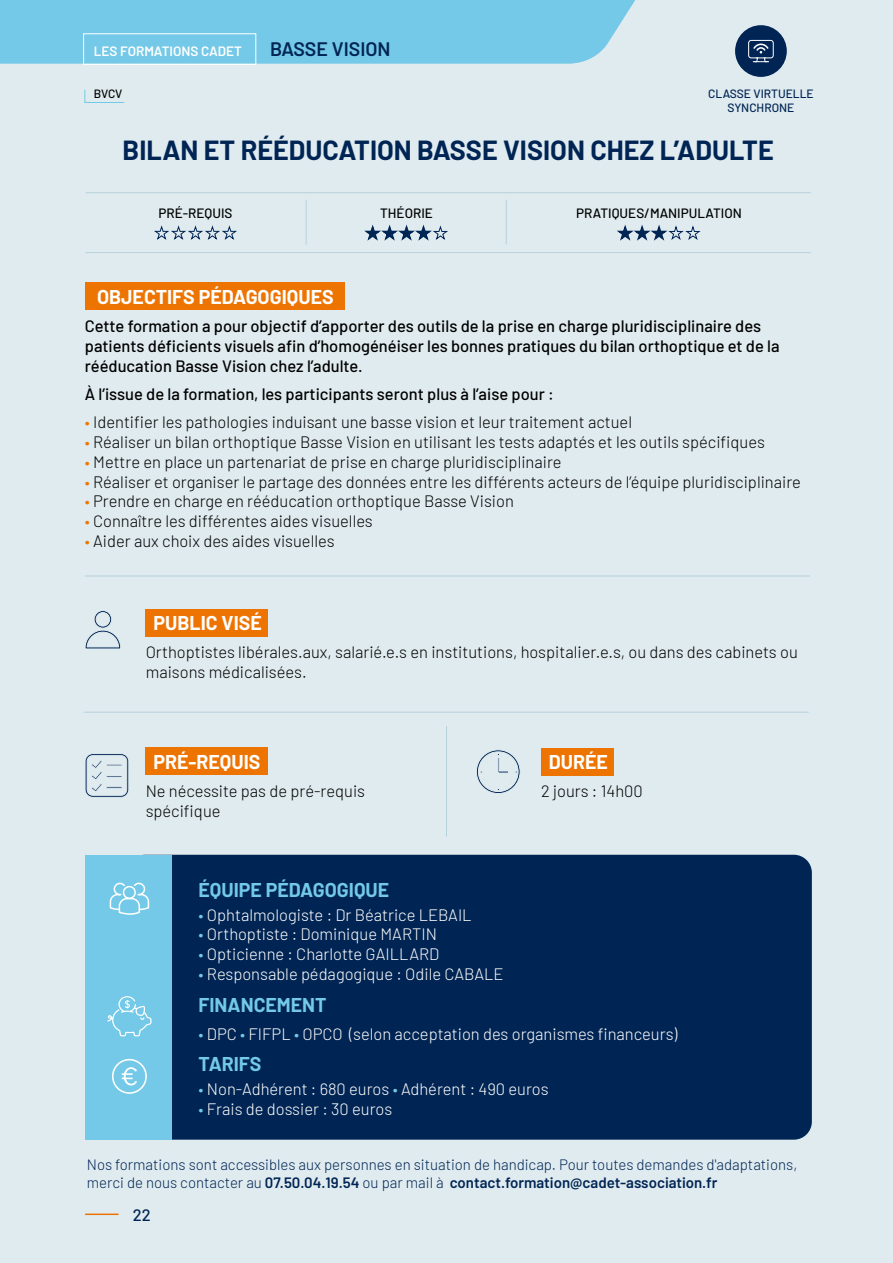
<style>
.page{position:relative;width:893px;height:1263px;background:#e0ebef}
.page>*{position:absolute;margin:0;border:0;box-sizing:border-box;transform-origin:0 0}
.t1{font:700 27px "Barlow";color:#002554}
.t2{font:700 19.5px "Barlow";color:#fff}
.t3{font:700 19.5px "Barlow";color:#73c9e7}
.t4{font:600 19.5px "Barlow";color:#002554}
.t5{font:300 16.5px/19.8px "Barlow";color:#000}
.t6{font:500 16.5px/19.8px "Barlow";color:#000}
.t7{font:300 16.5px "Barlow";color:#fff}
.t8{font:500 16.5px "Barlow";color:#002554}
.t9{font:300 15px/18px "Barlow";color:#002554}
.t10{font:500 13.5px "Barlow";color:#000}
.t11{font:600 13.5px "Barlow";color:#fff}
.t12{font:500 12px/13.5px "Barlow";color:#002554;text-align:center}
.t13{font:500 12px "Barlow";color:#000}
.s1{color:#ee7402}
.s2{color:#73c9e7}
.s3{font-weight:600}
</style>
<div class="page">
<hr style="left:86px;top:1213px;width:32px;height:2px;background:#ee7402">
<div style="left:0;top:0;width:635px;height:64px;background:#73c9e7"></div>
<div style="left:127px;top:855px;width:685px;height:285px;background:#002554;border-radius:18px"></div>
<div style="left:85px;top:855px;width:86px;height:285px;background:#73c9e7"></div>
<div style="left:85px;top:283px;width:260px;height:27px;background:#ee7402"></div>
<div style="left:146px;top:747px;width:122px;height:27px;background:#ee7402"></div>
<div style="left:542px;top:748px;width:72px;height:27px;background:#ee7402"></div>
<div style="left:146px;top:609px;width:122px;height:27px;background:#ee7402"></div>
<hr style="left:86px;top:252px;width:725px;height:1px;background:#b7d1dc">
<hr style="left:84px;top:712px;width:725px;height:1px;background:#b7d1dc">
<hr style="left:85px;top:576px;width:725px;height:1px;background:#b7d1dc">
<hr style="left:86px;top:192px;width:725px;height:1px;background:#b7d1dc">
<svg style="left:85px;top:753px;width:44px;height:45px"></svg>
<svg style="left:85px;top:610px;width:36px;height:39px"></svg>
<svg style="left:476px;top:749px;width:44px;height:45px"></svg>
<hr style="left:306px;top:200px;width:1px;height:44px;background:#b7d1dc">
<hr style="left:506px;top:200px;width:1px;height:44px;background:#b7d1dc">
<div style="left:83px;top:33px;width:173px;height:32px;border:1px solid #fff"></div>
<hr style="left:446px;top:726px;width:1px;height:111px;background:#b7d1dc">
<div style="left:735px;top:25px;width:52px;height:52px;background:#002554;border-radius:50%"></div>
<svg style="left:748px;top:40px;width:26px;height:22px"></svg>
<svg style="left:84px;top:89px;width:41px;height:14px"></svg>
<svg style="left:107px;top:996px;width:45px;height:40px"></svg>
<svg style="left:109px;top:882px;width:41px;height:33px"></svg>
<svg style="left:112px;top:1059px;width:35px;height:35px"></svg>
<p class="t11" style="left:94px;top:41px;width:150px">LES FORMATIONS CADET</p>
<p class="t4" style="left:270px;top:34px;width:122px">BASSE VISION</p>
<p class="t13" style="left:94px;top:85px;width:30px">BVCV</p>
<p class="t12" style="left:708px;top:86px;width:107px">CLASSE VIRTUELLE<br>SYNCHRONE</p>
<h1 class="t1" style="left:123px;top:131px;width:653px">BILAN ET RÉÉDUCATION BASSE VISION CHEZ L’ADULTE</h1>
<p class="t10" style="left:158px;top:204px;width:76px">PRÉ-REQUIS</p>
<p class="t10" style="left:380px;top:204px;width:54px">THÉORIE</p>
<p class="t10" style="left:576px;top:204px;width:167px">PRATIQUES/MANIPULATION</p>
<p class="t2" style="left:97px;top:282px;width:238px">OBJECTIFS PÉDAGOGIQUES</p>
<p class="t6" style="left:85px;top:315px;width:696px">Cette formation a pour objectif d’apporter des outils de la prise en charge pluridisciplinaire des patients déficients visuels afin d’homogénéiser les bonnes pratiques du bilan orthoptique et de la rééducation Basse Vision chez l’adulte.</p>
<p class="t6" style="left:85px;top:383px;width:470px">À l’issue de la formation, les participants seront plus à l’aise pour :</p>
<p class="t5" style="left:85px;top:411px;width:549px"><span class="s1">•</span> Identifier les pathologies induisant une basse vision et leur traitement actuel</p>
<p class="t5" style="left:85px;top:431px;width:681px"><span class="s1">•</span> Réaliser un bilan orthoptique Basse Vision en utilisant les tests adaptés et les outils spécifiques</p>
<p class="t5" style="left:85px;top:451px;width:478px"><span class="s1">•</span> Mettre en place un partenariat de prise en charge pluridisciplinaire</p>
<p class="t5" style="left:85px;top:470px;width:718px"><span class="s1">•</span> Réaliser et organiser le partage des données entre les différents acteurs de l’équipe pluridisciplinaire</p>
<p class="t5" style="left:85px;top:490px;width:431px"><span class="s1">•</span> Prendre en charge en rééducation orthoptique Basse Vision</p>
<p class="t5" style="left:85px;top:510px;width:289px"><span class="s1">•</span> Connaître les différentes aides visuelles</p>
<p class="t5" style="left:85px;top:530px;width:251px"><span class="s1">•</span> Aider aux choix des aides visuelles</p>
<p class="t2" style="left:154px;top:609px;width:110px">PUBLIC VISÉ</p>
<p class="t5" style="left:146px;top:641px;width:654px">Orthoptistes libérales.aux, salarié.e.s en institutions, hospitalier.e.s, ou dans des cabinets ou maisons médicalisées.</p>
<p class="t2" style="left:154px;top:748px;width:108px">PRÉ-REQUIS</p>
<p class="t5" style="left:146px;top:780px;width:221px">Ne nécessite pas de pré-requis spécifique</p>
<p class="t2" style="left:549px;top:748px;width:61px">DURÉE</p>
<p class="t5" style="left:541px;top:780px;width:103px">2 jours : 14h00</p>
<p class="t3" style="left:199px;top:875px;width:192px">ÉQUIPE PÉDAGOGIQUE</p>
<p class="t7" style="left:199px;top:903px;width:275px"><span class="s2">•</span> Ophtalmologiste : Dr Béatrice LEBAIL</p>
<p class="t7" style="left:199px;top:922px;width:240px"><span class="s2">•</span> Orthoptiste : Dominique MARTIN</p>
<p class="t7" style="left:199px;top:942px;width:242px"><span class="s2">•</span> Opticienne : Charlotte GAILLARD</p>
<p class="t7" style="left:199px;top:962px;width:306px"><span class="s2">•</span> Responsable pédagogique : Odile CABALE</p>
<p class="t3" style="left:199px;top:990px;width:130px">FINANCEMENT</p>
<p class="t7" style="left:199px;top:1022px;width:480px"><span class="s2">•</span> DPC <span class="s2">•</span> FIFPL <span class="s2">•</span> OPCO (selon acceptation des organismes financeurs)</p>
<p class="t3" style="left:199px;top:1050px;width:64px">TARIFS</p>
<p class="t7" style="left:199px;top:1078px;width:352px"><span class="s2">•</span> Non-Adhérent : 680 euros <span class="s2">•</span> Adhérent : 490 euros</p>
<p class="t7" style="left:199px;top:1097px;width:195px"><span class="s2">•</span> Frais de dossier : 30 euros</p>
<p class="t9" style="left:87px;top:1154px;width:712px">Nos formations sont accessibles aux personnes en situation de handicap. Pour toutes demandes d'adaptations, merci de nous contacter au <span class="s3">07.50.04.19.54</span> ou par mail à <span class="s3">contact.formation@cadet-association.fr</span></p>
<p class="t8" style="left:133px;top:1203px;width:19px">22</p>
</div>
